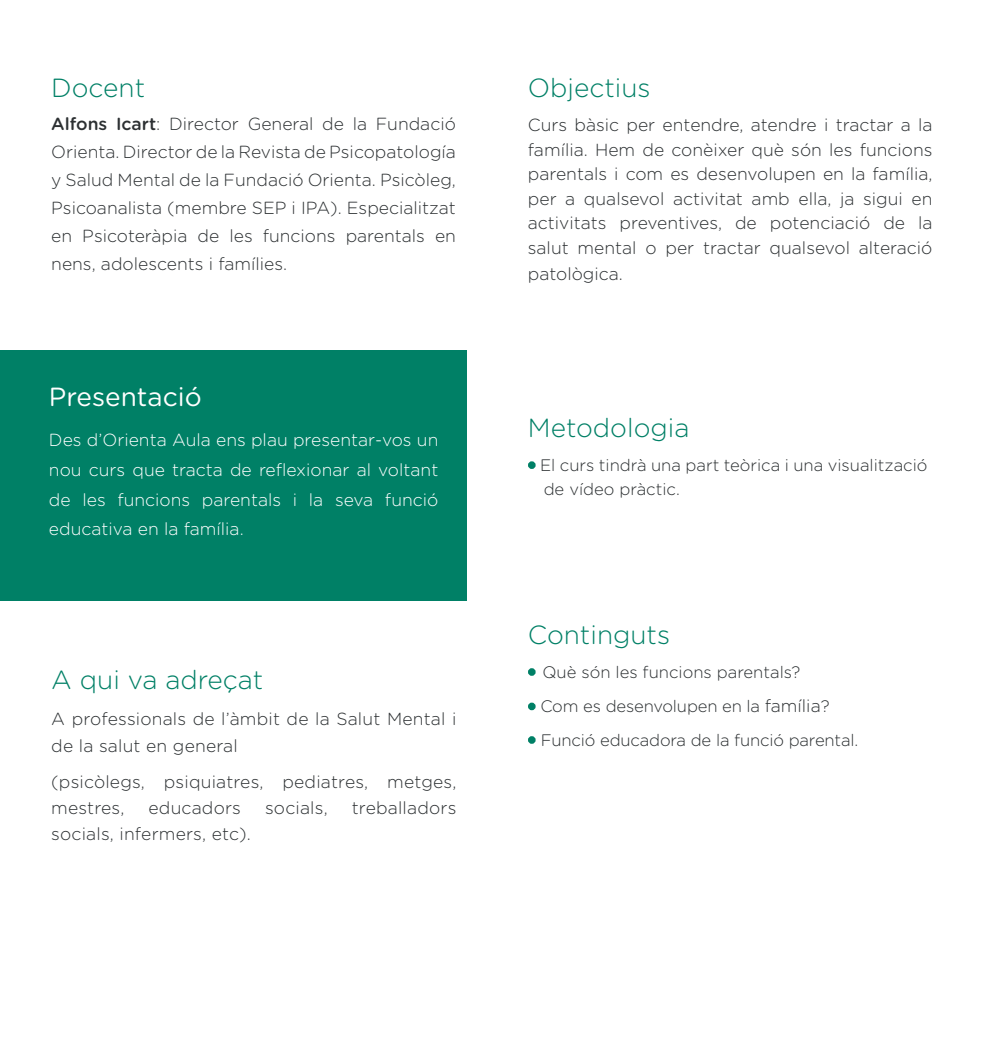
<style>
.page{position:relative;width:983px;height:1042px;background:#fff}
.page>*{position:absolute;margin:0;border:0;box-sizing:border-box;transform-origin:0 0}
.t1{font:300 26.25px "Gotham Rounded";color:#008066}
.t2{font:26.25px "Gotham Rounded";color:#fff}
.t3{font:300 17.5px/28px "Gotham Rounded";letter-spacing:.01em;color:#2c3032}
.t4{font:300 17.5px/29.8px "Gotham Rounded";color:#fff;text-align:justify}
.t5{font:300 16.62px/23.6px "Gotham Rounded";color:#2c3032}
.s1{font-weight:500}
.s2{color:#008066}
.s3{font-size:17.5px}
</style>
<div class="page">
<div style="left:0;top:350px;width:466px;height:250px;background:#008066"></div>
<div style="left:528px;top:461px;width:7px;height:8px;border:4px solid #008066;border-radius:2px"></div>
<div style="left:528px;top:668px;width:7px;height:8px;border:4px solid #008066;border-radius:2px"></div>
<div style="left:528px;top:702px;width:7px;height:8px;border:4px solid #008066;border-radius:2px"></div>
<div style="left:528px;top:736px;width:7px;height:8px;border:4px solid #008066;border-radius:2px"></div>
<p class="t1" style="left:51px;top:70px;width:95px">Docent</p>
<p class="t3" style="left:51px;top:109px;width:406px;text-align:justify"><span class="s1">Alfons Icart</span>: Director General de la Fundació Orienta. Director de la Revista de Psicopatología y Salud Mental de la Fundació Orienta. Psicòleg, Psicoanalista (membre SEP i IPA). Especialitzat en Psicoteràpia de les funcions parentals en nens, adolescents i famílies.</p>
<p class="t2" style="left:49px;top:379px;width:154px">Presentació</p>
<p class="t4" style="left:49px;top:424px;width:391px">Des d’Orienta Aula ens plau presentar-vos un nou curs que tracta de reflexionar al voltant de les funcions parentals i la seva funció educativa en la família.</p>
<p class="t1" style="left:51px;top:662px;width:213px">A qui va adreçat</p>
<p class="t3" style="left:51px;top:705px;width:406px;line-height:26.2px">A professionals de l’àmbit de la Salut Mental i de la salut en general</p>
<p class="t3" style="left:51px;top:768px;width:406px;line-height:26.2px">(psicòlegs, psiquiatres, pediatres, metges, mestres,</p>
<p class="t3" style="left:148px;top:793px;width:94px">educadors</p>
<p class="t3" style="left:265px;top:793px;width:64px">socials,</p>
<p class="t3" style="left:352px;top:793px;width:106px">treballadors</p>
<p class="t3" style="left:51px;top:819px;width:201px">socials, infermers, etc).</p>
<p class="t1" style="left:527px;top:70px;width:124px">Objectius</p>
<p class="t3" style="left:527px;top:112px;width:406px;line-height:24.5px;text-align:justify">Curs bàsic per entendre, atendre i tractar a la família. Hem de conèixer què són les funcions parentals i com es desenvolupen en la família, per a qualsevol activitat amb ella, ja sigui en activitats preventives, de potenciació de la salut mental o per tractar qualsevol alteració</p>
<p class="t3" style="left:527px;top:259px;width:96px">patològica.</p>
<p class="t1" style="left:527px;top:411px;width:163px">Metodologia</p>
<p class="t5" style="left:543px;top:452px;width:385px;text-indent:-16px"><span class="s2">•</span> El curs tindrà una part teòrica i una visualització de vídeo pràctic.</p>
<p class="t1" style="left:527px;top:617px;width:144px">Continguts</p>
<p class="t5" style="left:527px;top:659px;width:274px"><span class="s2">•</span> Què són les funcions parentals?</p>
<p class="t5" style="left:527px;top:694px;width:303px"><span class="s2">•</span> Com es desenvolupen en la <span class="s3">família</span>?</p>
<p class="t5" style="left:527px;top:727px;width:332px"><span class="s2">•</span> Funció educadora de la funció parental.</p>
</div>
